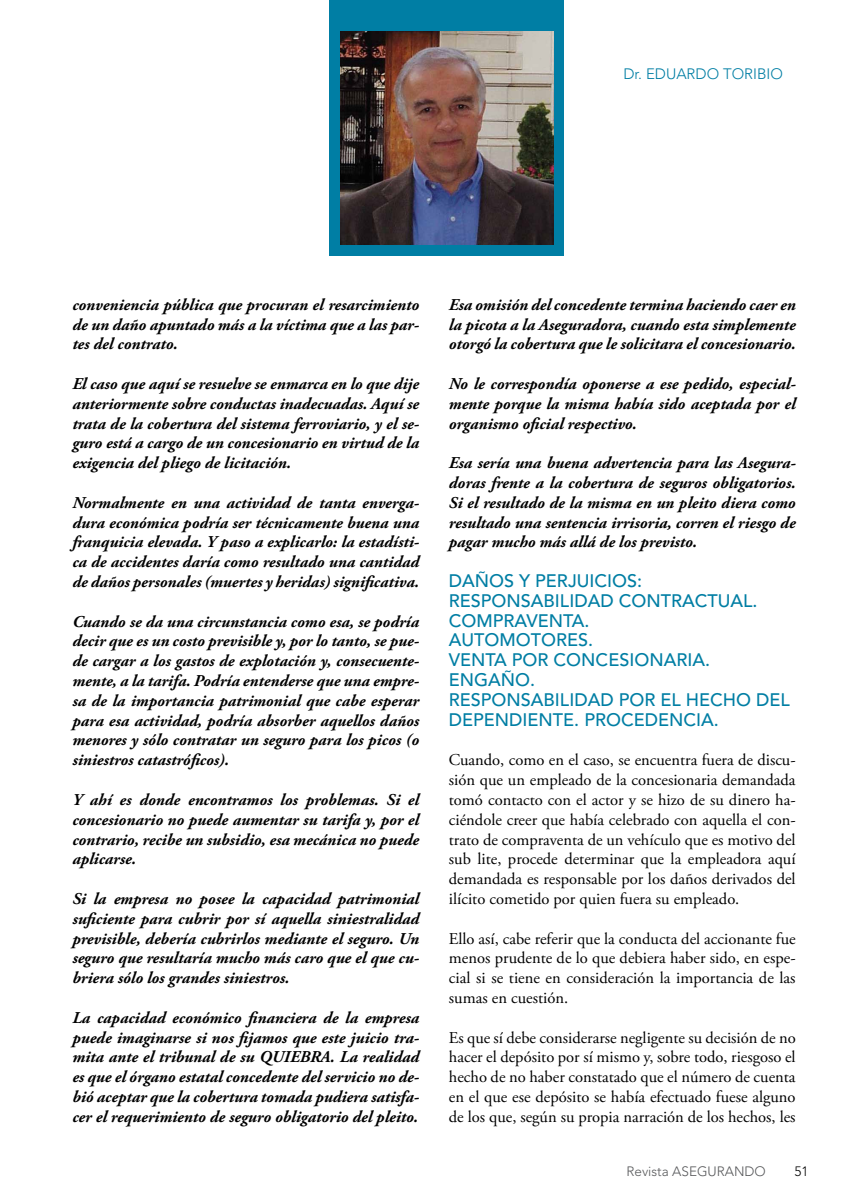
<style>
.page{position:relative;width:851px;height:1191px;background:#fff}
.page>*{position:absolute;margin:0;border:0;box-sizing:border-box;transform-origin:0 0}
.t1{font:500 18px/19.8px "Avenir";color:#007ea4}
.t2{font:italic 700 16.5px/19.8px "Adobe Garamond Pro";color:#000;text-align:justify}
.t3{font:16.5px/19.8px "Adobe Garamond Pro";color:#000;text-align:justify}
.t4{font:300 15px "Avenir";color:#007ea4}
.t5{font:300 13.5px "Avenir";color:#58595b}
.t6{font:300 13.5px "Avenir";color:#000}
</style>
<div class="page">
<div style="left:330px;top:0;width:233px;height:255px;background:#007ea4"></div>
<img style="left:340px;top:32px;width:213px;height:212px">
<p class="t4" style="left:623px;top:65px;width:161px">Dr. EDUARDO TORIBIO</p>
<p class="t2" style="left:72px;top:295px;width:348px">conveniencia pública que procuran el resarcimiento de un daño apuntado más a la víctima que a las par&shy;tes del contrato.</p>
<p class="t2" style="left:72px;top:374px;width:348px">El caso que aquí se resuelve se enmarca en lo que dije anteriormente sobre conductas inadecuadas. Aquí se trata de la cobertura del sistema ferroviario, y el se&shy;guro está a cargo de un concesionario en virtud de la exigencia del pliego de licitación.</p>
<p class="t2" style="left:72px;top:493px;width:348px">Normalmente en una actividad de tanta enverga&shy;dura económica podría ser técnicamente buena una franquicia elevada. Y paso a explicarlo: la estadísti&shy;ca de accidentes daría como resultado una cantidad de daños personales (muertes y heridas) significativa.</p>
<p class="t2" style="left:72px;top:612px;width:348px">Cuando se da una circunstancia como esa, se podría decir que es un costo previsible y, por lo tanto, se pue&shy;de cargar a los gastos de explotación y, consecuente&shy;mente, a la tarifa. Podría entenderse que una empre&shy;sa de la importancia patrimonial que cabe esperar para esa actividad, podría absorber aquellos daños menores y sólo contratar un seguro para los picos (o siniestros catastróficos).</p>
<p class="t2" style="left:72px;top:790px;width:348px">Y ahí es donde encontramos los problemas. Si el concesionario no puede aumentar su tarifa y, por el contrario, recibe un subsidio, esa mecánica no puede aplicarse.</p>
<p class="t2" style="left:72px;top:889px;width:348px">Si la empresa no posee la capacidad patrimonial suficiente para cubrir por sí aquella siniestralidad previsible, debería cubrirlos mediante el seguro. Un seguro que resultaría mucho más caro que el que cu&shy;briera sólo los grandes siniestros.</p>
<p class="t2" style="left:72px;top:1008px;width:348px">La capacidad económico financiera de la empresa puede imaginarse si nos fijamos que este juicio tra&shy;mita ante el tribunal de su QUIEBRA. La realidad es que el órgano estatal concedente del servicio no de&shy;bió aceptar que la cobertura tomada pudiera satisfa&shy;cer el requerimiento de seguro obligatorio del pleito.</p>
<p class="t2" style="left:449px;top:295px;width:348px">Esa omisión del concedente termina haciendo caer en la picota a la Aseguradora, cuando esta simplemente otorgó la cobertura que le solicitara el concesionario.</p>
<p class="t2" style="left:449px;top:374px;width:348px">No le correspondía oponerse a ese pedido, especial&shy;mente porque la misma había sido aceptada por el organismo oficial respectivo.</p>
<p class="t2" style="left:449px;top:453px;width:348px">Esa sería una buena advertencia para las Asegura&shy;doras frente a la cobertura de seguros obligatorios.<br>Si el resultado de la misma en un pleito diera como resultado una sentencia irrisoria, corren el riesgo de pagar mucho más allá de los previsto.</p>
<p class="t1" style="left:449px;top:571px;width:342px">DAÑOS Y PERJUICIOS:<br>RESPONSABILIDAD CONTRACTUAL.<br>COMPRAVENTA.<br>AUTOMOTORES.<br>VENTA POR CONCESIONARIA.<br>ENGAÑO.<br>RESPONSABILIDAD POR EL HECHO DEL<br>DEPENDIENTE. PROCEDENCIA.</p>
<p class="t3" style="left:449px;top:750px;width:348px">Cuando, como en el caso, se encuentra fuera de discu&shy;sión que un empleado de la concesionaria demandada tomó contacto con el actor y se hizo de su dinero ha&shy;ciéndole creer que había celebrado con aquella el con&shy;trato de compraventa de un vehículo que es motivo del sub lite, procede determinar que la empleadora aquí demandada es responsable por los daños derivados del ilícito cometido por quien fuera su empleado.</p>
<p class="t3" style="left:449px;top:929px;width:348px">Ello así, cabe referir que la conducta del accionante fue menos prudente de lo que debiera haber sido, en espe&shy;cial si se tiene en consideración la importancia de las sumas en cuestión.</p>
<p class="t3" style="left:449px;top:1028px;width:348px">Es que sí debe considerarse negligente su decisión de no hacer el depósito por sí mismo y, sobre todo, riesgoso el hecho de no haber constatado que el número de cuenta en el que ese depósito se había efectuado fuese alguno de los que, según su propia narración de los hechos, les</p>
<p class="t5" style="left:626px;top:1163px;width:141px">Revista ASEGURANDO</p>
<p class="t6" style="left:794px;top:1163px;width:16px">51</p>
</div>
